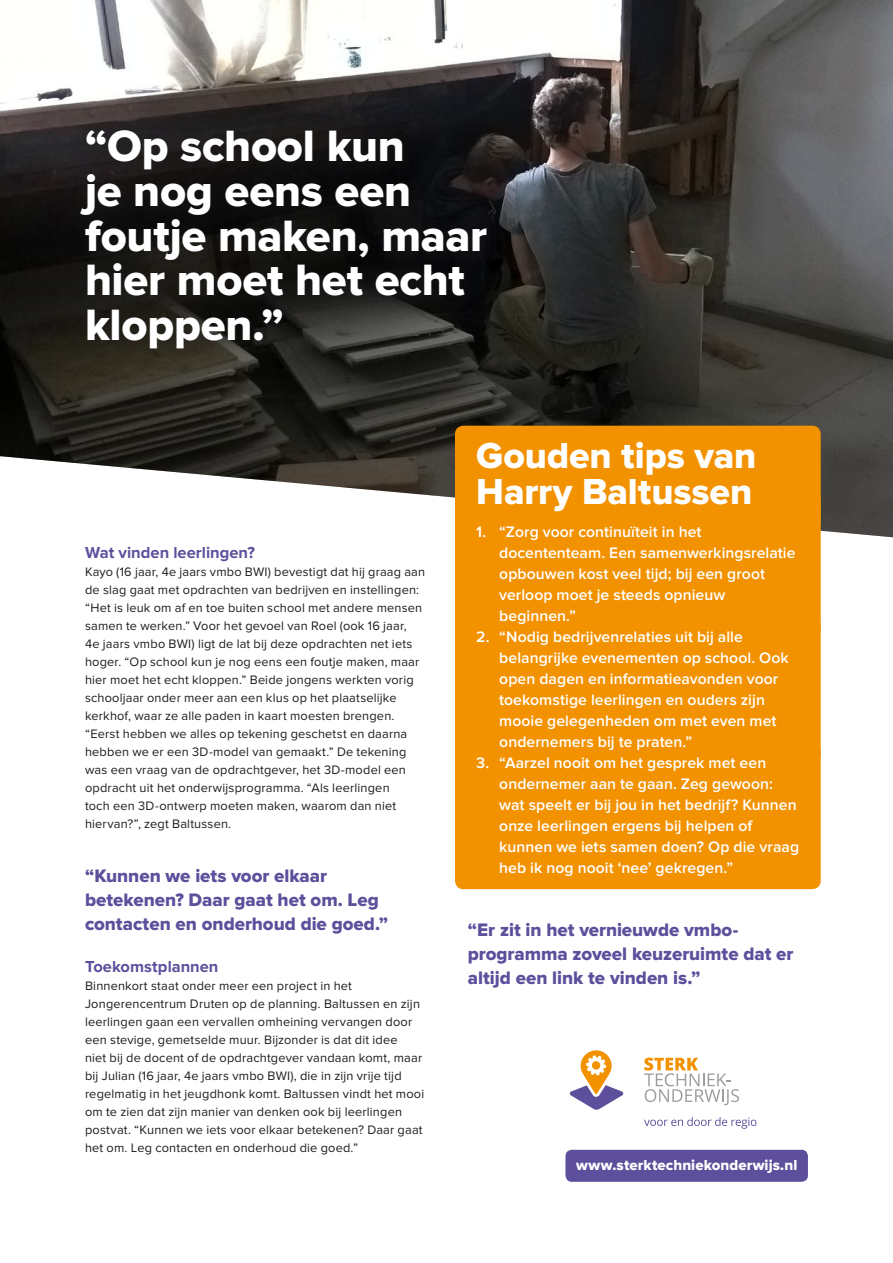
<style>
.page{position:relative;width:893px;height:1263px;background:#fff}
.page>*{position:absolute;margin:0;border:0;box-sizing:border-box;transform-origin:0 0}
.t1{font:45.45px/44.7px "Proxima Nova Extrabld";letter-spacing:-.005em;color:#fff}
.t2{font:37.5px/36px "Proxima Nova Extrabld";color:#fff}
.t3{font:18.75px/24px "Proxima Nova Extrabld";color:#5e4f9c}
.t4{font:700 16.5px "Proxima Nova";color:#5e4f9c}
.t5{font:600 15.75px/21px "Proxima Nova";letter-spacing:.005em;color:#fff}
.t6{font:15px "Proxima Nova Extrabld";letter-spacing:.005em;color:#fff}
.t7{font:12.75px/18px "Proxima Nova";letter-spacing:.015em;color:#1d1d1b}
</style>
<div class="page">
<img style="left:0;top:0;width:893px;height:172px">
<svg style="left:0;top:172px;width:893px;height:366px;background:#504f4c"></svg>
<div style="left:455px;top:426px;width:366px;height:99px;background:#f39200;border-radius:9px"></div>
<div style="left:455px;top:512px;width:366px;height:125px;background:#f39200;border-radius:9px"></div>
<div style="left:455px;top:617px;width:366px;height:146px;background:#f39200;border-radius:9px"></div>
<div style="left:455px;top:743px;width:366px;height:146px;background:#f39200;border-radius:9px"></div>
<div style="left:62px;top:115px;width:444px;height:256px;background:#1d1d1b;opacity:.75"></div>
<div style="left:565px;top:1150px;width:243px;height:32px;background:#5e4f9c;border-radius:6px"></div>
<svg style="left:644px;top:1057px;width:95px;height:48px"></svg>
<svg style="left:644px;top:1117px;width:112px;height:12px"></svg>
<svg style="left:569px;top:1050px;width:55px;height:60px"></svg>
<h1 class="t1" style="left:85px;top:125px;width:404px">“Op school kun<br>je nog eens een foutje maken, maar hier moet het echt kloppen.”</h1>
<p class="t4" style="left:85px;top:543px;width:171px">Wat vinden leerlingen?</p>
<p class="t7" style="left:85px;top:563px;width:342px">Kayo (16 jaar, 4e jaars vmbo BWI) bevestigt dat hij graag aan de slag gaat met opdrachten van bedrijven en instellingen: “Het is leuk om af en toe buiten school met andere mensen samen te werken.” Voor het gevoel van Roel (ook 16 jaar,<br>4e jaars vmbo BWI) ligt de lat bij deze opdrachten net iets hoger. “Op school kun je nog eens een foutje maken, maar hier moet het echt kloppen.” Beide jongens werkten vorig schooljaar onder meer aan een klus op het plaatselijke kerkhof, waar ze alle paden in kaart moesten brengen. “Eerst hebben we alles op tekening geschetst en daarna hebben we er een 3D-model van gemaakt.” De tekening was een vraag van de opdrachtgever, het 3D-model een opdracht uit het onderwijsprogramma. “Als leerlingen<br>toch een 3D-ontwerp moeten maken, waarom dan niet hiervan?”, zegt Baltussen.</p>
<h3 class="t3" style="left:85px;top:864px;width:304px">“Kunnen we iets voor elkaar betekenen? Daar gaat het om. Leg contacten en onderhoud die goed.”</h3>
<p class="t4" style="left:85px;top:957px;width:135px">Toekomstplannen</p>
<p class="t7" style="left:85px;top:977px;width:341px">Binnenkort staat onder meer een project in het Jongerencentrum Druten op de planning. Baltussen en zijn leerlingen gaan een vervallen omheining vervangen door een stevige, gemetselde muur. Bijzonder is dat dit idee<br>niet bij de docent of de opdrachtgever vandaan komt, maar bij Julian (16 jaar, 4e jaars vmbo BWI), die in zijn vrije tijd regelmatig in het jeugdhonk komt. Baltussen vindt het mooi om te zien dat zijn manier van denken ook bij leerlingen postvat. “Kunnen we iets voor elkaar betekenen? Daar gaat het om. Leg contacten en onderhoud die goed.”</p>
<h2 class="t2" style="left:476px;top:439px;width:282px">Gouden tips van<br>Harry Baltussen</h2>
<p class="t5" style="left:499px;top:522px;width:298px;text-indent:-23px">1. “Zorg voor continuïteit in het docententeam. Een samenwerkingsrelatie opbouwen kost veel tijd; bij een groot verloop moet je steeds opnieuw beginnen.”</p>
<p class="t5" style="left:499px;top:627px;width:291px;text-indent:-23px">2. “Nodig bedrijvenrelaties uit bij alle belangrijke evenementen op school. Ook open dagen en informatieavonden voor toekomstige leerlingen en ouders zijn mooie gelegenheden om met even met ondernemers bij te praten.”</p>
<p class="t5" style="left:499px;top:753px;width:301px;text-indent:-23px">3. “Aarzel nooit om het gesprek met een ondernemer aan te gaan. Zeg gewoon: wat speelt er bij jou in het bedrijf? Kunnen onze leerlingen ergens bij helpen of kunnen we iets samen doen? Op die vraag heb ik nog nooit ‘nee’ gekregen.”</p>
<h3 class="t3" style="left:468px;top:918px;width:327px">“Er zit in het vernieuwde vmbo&shy;programma zoveel keuzeruimte dat er altijd een link te vinden is.”</h3>
<p class="t6" style="left:576px;top:1156px;width:223px">www.sterktechniekonderwijs.nl</p>
</div>
